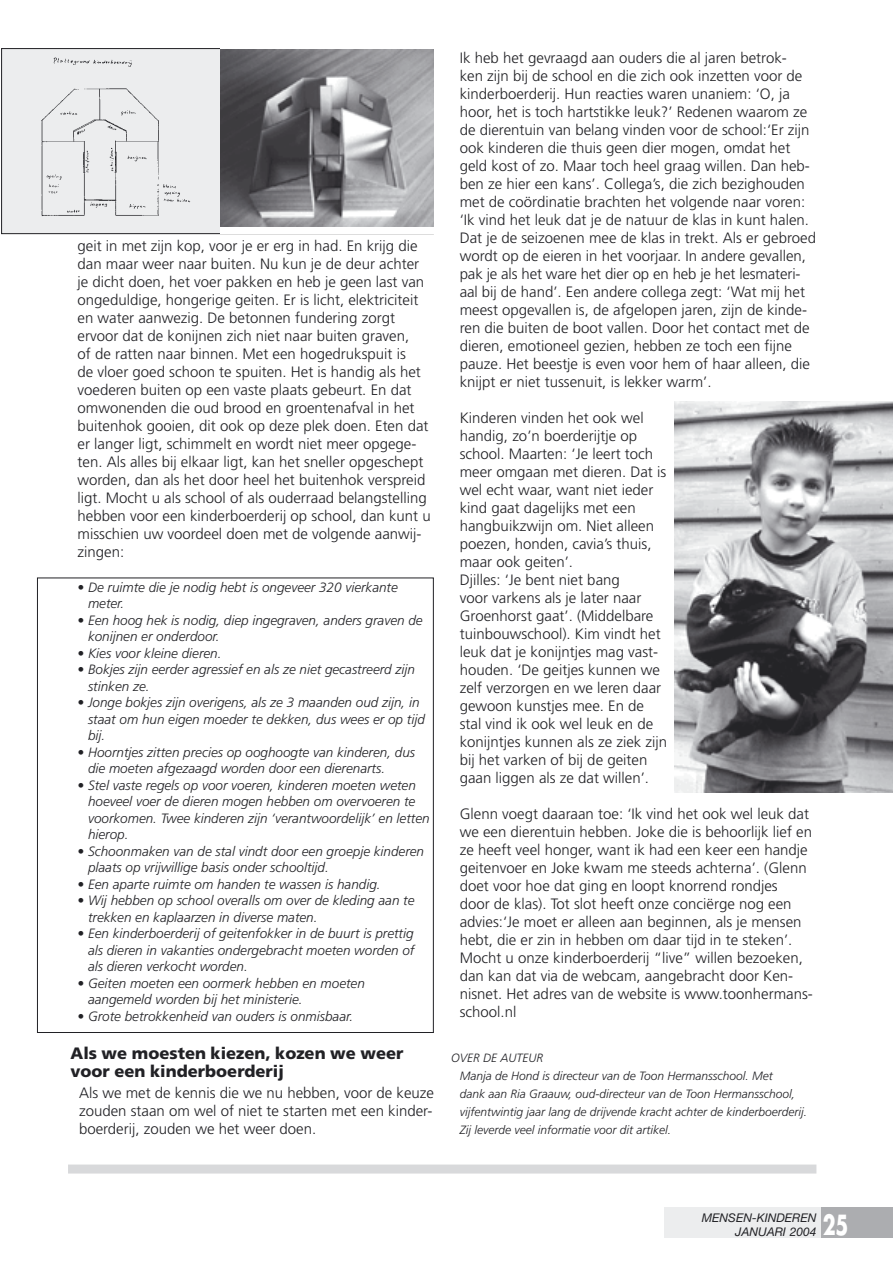
<style>
.page{position:relative;width:893px;height:1263px;background:#fff}
.page>*{position:absolute;margin:0;border:0;box-sizing:border-box;transform-origin:0 0}
.Normaal{font:700 27px "Futura";color:#fff;scale:.7 1}
._5_tussen_kopjes{font:900 16.5px/18px "Frutiger";color:#212125}
.t1{font:300 15px/18px "Frutiger";color:#212125}
.kadertekst_2{font:italic 300 13.5px/16.5px "Frutiger";color:#212125}
._6_Noten_en_literatuur{font:italic 300 12px/18px "Frutiger";color:#212125}
.Normaal-2{font:italic 12px "Helvetica Neue";color:#212125}
</style>
<div class="page">
<div style="left:665px;top:1207px;width:156px;height:31px;background:#ecedee"></div>
<div style="left:821px;top:1207px;width:72px;height:31px;background:#acadb0"></div>
<div style="left:2px;top:49px;width:431px;height:185px;background:#ecedee"></div>
<img style="left:41px;top:57px;width:150px;height:159px">
<div style="left:220px;top:48px;width:214px;height:186px;background:#fff"></div>
<img style="left:220px;top:50px;width:214px;height:177px">
<img style="left:675px;top:401px;width:218px;height:391px">
<div style="left:68px;top:1164px;width:748px;height:9px;background:#d8d9db"></div>
<p class="t1" style="left:78px;top:237px;width:355px">geit in met zijn kop, voor je er erg in had. En krijg die dan maar weer naar buiten. Nu kun je de deur achter je dicht doen, het voer pakken en heb je geen last van ongeduldige, hongerige geiten. Er is licht, elektriciteit en water aanwezig. De betonnen fundering zorgt ervoor dat de konijnen zich niet naar buiten graven,<br>of de ratten naar binnen. Met een hogedrukspuit is<br>de vloer goed schoon te spuiten. Het is handig als het voederen buiten op een vaste plaats gebeurt. En dat omwonenden die oud brood en groentenafval in het buitenhok gooien, dit ook op deze plek doen. Eten dat er langer ligt, schimmelt en wordt niet meer opgege&shy;ten. Als alles bij elkaar ligt, kan het sneller opgeschept worden, dan als het door heel het buitenhok verspreid ligt. Mocht u als school of als ouderraad belangstelling hebben voor een kinderboerderij op school, dan kunt u misschien uw voordeel doen met de volgende aanwij&shy;zingen:</p>
<p class="kadertekst_2" style="left:88px;top:578px;width:311px;text-indent:-11px">• De ruimte die je nodig hebt is ongeveer 320 vierkante meter.</p>
<p class="kadertekst_2" style="left:88px;top:611px;width:336px;text-indent:-11px">• Een hoog hek is nodig, diep ingegraven, anders graven de konijnen er onderdoor.</p>
<p class="kadertekst_2" style="left:78px;top:644px;width:146px">• Kies voor kleine dieren.</p>
<p class="kadertekst_2" style="left:88px;top:661px;width:329px;text-indent:-11px">• Bokjes zijn eerder agressief en als ze niet gecastreerd zijn stinken ze.</p>
<p class="kadertekst_2" style="left:88px;top:694px;width:338px;text-indent:-11px">• Jonge bokjes zijn overigens, als ze 3 maanden oud zijn, in staat om hun eigen moeder te dekken, dus wees er op tijd bij.</p>
<p class="kadertekst_2" style="left:88px;top:743px;width:329px;text-indent:-11px">• Hoorntjes zitten precies op ooghoogte van kinderen, dus die moeten afgezaagd worden door een dierenarts.</p>
<p class="kadertekst_2" style="left:88px;top:776px;width:343px;text-indent:-11px">• Stel vaste regels op voor voeren, kinderen moeten weten hoeveel voer de dieren mogen hebben om overvoeren te voorkomen. Twee kinderen zijn ‘verantwoordelijk’ en letten hierop.</p>
<p class="kadertekst_2" style="left:88px;top:842px;width:338px;text-indent:-11px">• Schoonmaken van de stal vindt door een groepje kinderen plaats op vrijwillige basis onder schooltijd.</p>
<p class="kadertekst_2" style="left:78px;top:875px;width:305px">• Een aparte ruimte om handen te wassen is handig.</p>
<p class="kadertekst_2" style="left:88px;top:892px;width:328px;text-indent:-11px">• Wij hebben op school overalls om over de kleding aan te trekken en kaplaarzen in diverse maten.</p>
<p class="kadertekst_2" style="left:88px;top:925px;width:328px;text-align:justify;text-indent:-11px">• Een kinderboerderij of geitenfokker in de buurt is prettig als dieren in vakanties ondergebracht moeten worden of als dieren verkocht worden.</p>
<p class="kadertekst_2" style="left:88px;top:974px;width:278px;text-indent:-11px">• Geiten moeten een oormerk hebben en moeten aangemeld worden bij het ministerie.</p>
<p class="kadertekst_2" style="left:78px;top:1007px;width:277px">• Grote betrokkenheid van ouders is onmisbaar.</p>
<p class="_5_tussen_kopjes" style="left:70px;top:1044px;width:334px">Als we moesten kiezen, kozen we weer voor een kinderboerderij</p>
<p class="t1" style="left:79px;top:1084px;width:357px;text-align:justify">Als we met de kennis die we nu hebben, voor de keuze zouden staan om wel of niet te starten met een kinder&shy;boerderij, zouden we het weer doen.</p>
<p class="t1" style="left:460px;top:49px;width:358px">Ik heb het gevraagd aan ouders die al jaren betrok-<br>ken zijn bij de school en die zich ook inzetten voor de kinderboerderij. Hun reacties waren unaniem: ‘O, ja hoor, het is toch hartstikke leuk?’ Redenen waarom ze de dierentuin van belang vinden voor de school:‘Er zijn ook kinderen die thuis geen dier mogen, omdat het geld kost of zo. Maar toch heel graag willen. Dan heb&shy;ben ze hier een kans’. Collega’s, die zich bezighouden met de coördinatie brachten het volgende naar voren: ‘Ik vind het leuk dat je de natuur de klas in kunt halen.<br>Dat je de seizoenen mee de klas in trekt. Als er gebroed wordt op de eieren in het voorjaar. In andere gevallen, pak je als het ware het dier op en heb je het lesmateri&shy;aal bij de hand’. Een andere collega zegt: ‘Wat mij het meest opgevallen is, de afgelopen jaren, zijn de kinde&shy;ren die buiten de boot vallen. Door het contact met de dieren, emotioneel gezien, hebben ze toch een fijne pauze. Het beestje is even voor hem of haar alleen, die knijpt er niet tussenuit, is lekker warm’.</p>
<p class="t1" style="left:460px;top:409px;width:209px">Kinderen vinden het ook wel handig, zo’n boerderijtje op school. Maarten: ‘Je leert toch meer omgaan met dieren. Dat is wel echt waar, want niet ieder kind gaat dagelijks met een hangbuikzwijn om. Niet alleen poezen, honden, cavia’s thuis, maar ook geiten’.<br>Djilles: ‘Je bent niet bang<br>voor varkens als je later naar<br>Groenhorst gaat’. (Middelbare tuinbouwschool). Kim vindt het leuk dat je konijntjes mag vast&shy;houden. ‘De geitjes kunnen we zelf verzorgen en we leren daar gewoon kunstjes mee. En de stal vind ik ook wel leuk en de konijntjes kunnen als ze ziek zijn bij het varken of bij de geiten gaan liggen als ze dat willen’.</p>
<p class="t1" style="left:460px;top:805px;width:355px">Glenn voegt daaraan toe: ‘Ik vind het ook wel leuk dat we een dierentuin hebben. Joke die is behoorlijk lief en ze heeft veel honger, want ik had een keer een handje geitenvoer en Joke kwam me steeds achterna’. (Glenn doet voor hoe dat ging en loopt knorrend rondjes<br>door de klas). Tot slot heeft onze conciërge nog een advies:‘Je moet er alleen aan beginnen, als je mensen hebt, die er zin in hebben om daar tijd in te steken’.<br>Mocht u onze kinderboerderij “live” willen bezoeken, dan kan dat via de webcam, aangebracht door Ken&shy;nisnet. Het adres van de website is www.toonhermans&shy;school.nl</p>
<p class="_6_Noten_en_literatuur" style="left:451px;top:1049px;width:94px">OVER DE AUTEUR</p>
<p class="_6_Noten_en_literatuur" style="left:460px;top:1067px;width:349px">Manja de Hond is directeur van de Toon Hermansschool. Met<br>dank aan Ria Graauw, oud-directeur van de Toon Hermansschool, vijfentwintig jaar lang de drijvende kracht achter de kinderboerderij.</p>
<p class="_6_Noten_en_literatuur" style="left:460px;top:1121px;width:213px">Zij leverde veel informatie voor dit artikel.</p>
<p class="Normaal-2" style="left:702px;top:1210px;width:116px">MENSEN-KINDEREN</p>
<p class="Normaal-2" style="left:735px;top:1224px;width:83px">JANUARI 2004</p>
<p class="Normaal" style="left:823px;top:1206px;width:38px">25</p>
</div>
